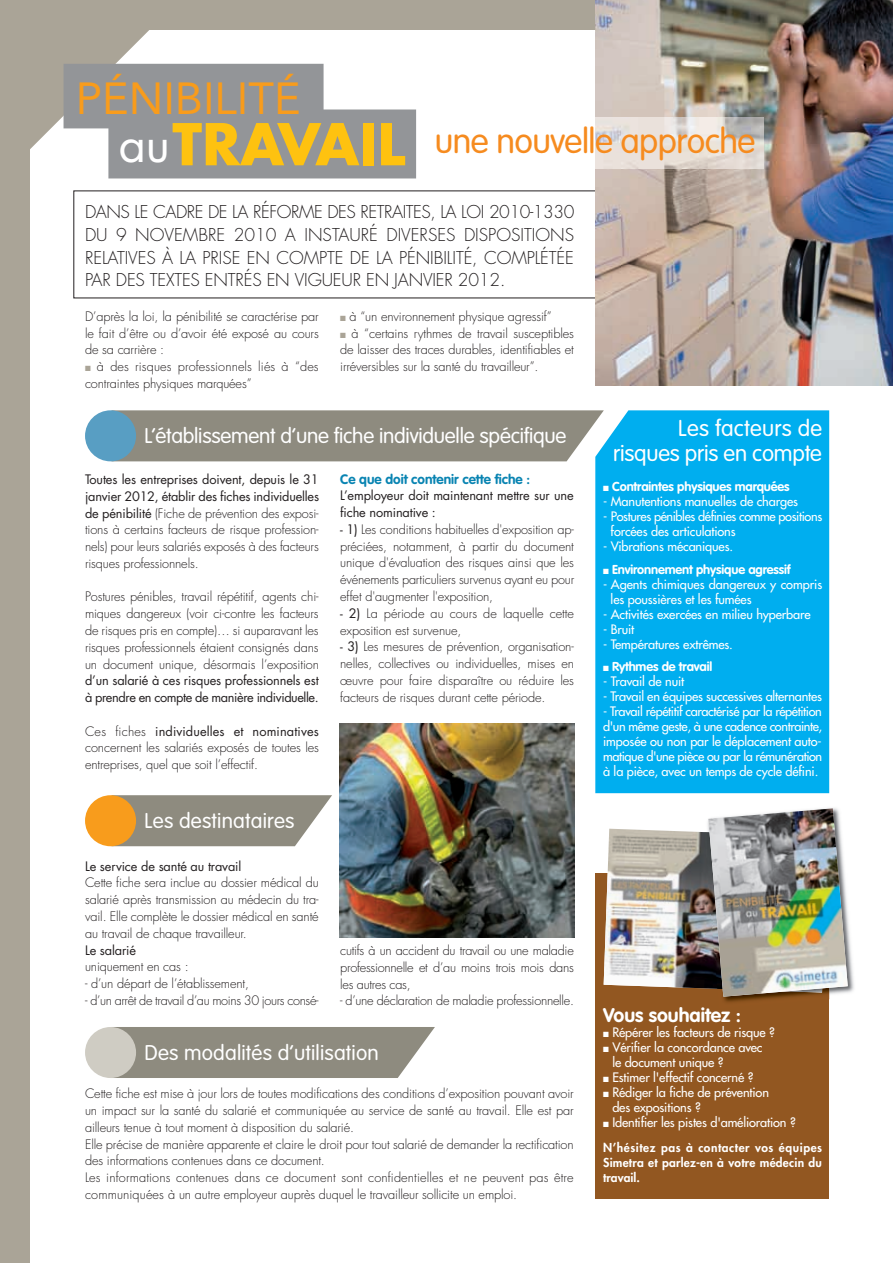
<style>
.page{position:relative;width:893px;height:1263px;background:#fff}
.page>*{position:absolute;margin:0;border:0;box-sizing:border-box;transform-origin:0 0}
.t1{font:44.55px "Avenir";color:#f89c1c}
.t2{font:300 34.5px "VAG Rounded";letter-spacing:-.015em;color:#f68b1f}
.t3{font:300 22.5px/25.5px "VAG Rounded";letter-spacing:-.01em;color:#fff;text-align:right}
.t4{font:300 21px "VAG Rounded";letter-spacing:-.01em;color:#fff}
.t5{font:300 21px "VAG Rounded";letter-spacing:.01em;color:#fff}
.t6{font:700 19.5px "VAG Rounded";color:#fff}
.t7{font:300 17.25px/22.6px "Futura";letter-spacing:-.01em;color:#231f20;text-align:justify}
.t8{font:700 13.5px "VAG Rounded";color:#0984b2}
.t9{font:300 12.75px/16.8px "Futura";letter-spacing:-.01em;color:#231f20;text-align:justify}
.t10{font:12.75px/15px "Futura";letter-spacing:-.01em;color:#fff}
.t11{font:12.75px/16.8px "Futura";letter-spacing:-.01em;color:#231f20}
.t12{font:700 12.75px "VAG Rounded";letter-spacing:-.01em;color:#fff}
.t13{font:12.75px/15px "Futura";letter-spacing:-.03em;color:#fff}
.t14{font:300 12.75px "Futura";letter-spacing:-.03em;color:#231f20}
.t15{font:800 12px/15px "Futura";letter-spacing:.015em;color:#fff;text-align:justify}
.s1{font-family:"Futura";font-weight:400;font-size:47.1px;color:#fff}
.s2{font-family:"Futura";font-weight:700;font-size:56.1px;color:#fec210}
.s3{color:#aaa497}
.s4{font-weight:400}
</style>
<div class="page">
<div style="left:595px;top:873px;width:234px;height:326px;background:#925721"></div>
<div style="left:0;top:0;width:659px;height:30px;background:#aaa497"></div>
<div style="left:116px;top:410px;width:479px;height:51px;background:#8e8b7f"></div>
<div style="left:85px;top:410px;width:51px;height:51px;background:#589ec3;border-radius:50%"></div>
<svg style="left:116px;top:795px;width:216px;height:51px;background:#98968b"></svg>
<div style="left:85px;top:795px;width:51px;height:51px;background:#f89c1c;border-radius:50%"></div>
<div style="left:595px;top:410px;width:234px;height:383px;background:#00aeef"></div>
<div style="left:116px;top:1027px;width:319px;height:51px;background:#8e8b7f"></div>
<div style="left:85px;top:1027px;width:51px;height:51px;background:#cfccc3;border-radius:50%"></div>
<svg style="left:30px;top:30px;width:386px;height:171px"></svg>
<img style="left:595px;top:0;width:298px;height:386px">
<img style="left:595px;top:117px;width:168px;height:51px">
<div style="left:0;top:0;width:30px;height:1263px;background:#aaa497"></div>
<img style="left:829px;top:918px;width:25px;height:81px">
<img style="left:723px;top:997px;width:64px;height:5px">
<img style="left:604px;top:822px;width:104px;height:167px">
<img style="left:708px;top:808px;width:140px;height:189px">
<img style="left:340px;top:724px;width:234px;height:213px">
<h1 class="t1" style="left:76px;top:80px;width:226px">PÉNIBILITÉ</h1>
<h2 class="t2" style="left:119px;top:126px;width:638px"><span class="s1">au</span><span class="s2">TRAVAIL</span> une nouvelle approche</h2>
<h3 class="t7" style="left:85px;top:202px;width:491px">DANS LE CADRE DE LA RÉFORME DES RETRAITES, LA LOI 2010-1330<br>DU 9 NOVEMBRE 2010 A INSTAURÉ DIVERSES DISPOSITIONS RELATIVES À LA PRISE EN COMPTE DE LA PÉNIBILITÉ, COMPLÉTÉE PAR DES TEXTES ENTRÉS EN VIGUEUR EN JANVIER 2012.</h3>
<p class="t9" style="left:85px;top:309px;width:235px">D’après la loi, la pénibilité se caractérise par le fait d’être ou d’avoir été exposé au cours de sa carrière :</p>
<p class="t9" style="left:85px;top:359px;width:235px"><span class="s3">■</span> à des risques professionnels liés à “des contraintes physiques marquées”</p>
<p class="t9" style="left:340px;top:309px;width:213px"><span class="s3">■</span> à “un environnement physique agressif”</p>
<p class="t9" style="left:340px;top:326px;width:235px"><span class="s3">■</span> à “certains rythmes de travail susceptibles de laisser des traces durables, identifiables et irréversibles sur la santé du travailleur”.</p>
<h3 class="t4" style="left:145px;top:427px;width:423px">L’établissement d’une fiche individuelle spécifique</h3>
<p class="t9" style="left:85px;top:472px;width:236px"><span class="s4">Toutes les entreprises doivent, depuis le 31 janvier 2012, établir des fiches individuelles de pénibilité</span> (Fiche de prévention des exposi&shy;tions à certains facteurs de risque profession&shy;nels) pour leurs salariés exposés à des facteurs risques professionnels.</p>
<p class="t9" style="left:85px;top:589px;width:235px">Postures pénibles, travail répétitif, agents chi&shy;miques dangereux (voir ci-contre les facteurs de risques pris en compte)… si auparavant les risques professionnels étaient consignés dans un document unique, désormais l’exposition</p>
<p class="t11" style="left:85px;top:673px;width:235px">d’un salarié à ces risques professionnels est à prendre en compte de manière individuelle.</p>
<p class="t9" style="left:85px;top:724px;width:236px">Ces fiches <span class="s4">individuelles et nominatives </span>concernent les salariés exposés de toutes les entreprises, quel que soit l’effectif.</p>
<p class="t8" style="left:340px;top:474px;width:191px">Ce que doit contenir cette fiche :</p>
<p class="t11" style="left:340px;top:488px;width:235px">L’employeur doit maintenant mettre sur une fiche nominative :</p>
<p class="t9" style="left:340px;top:522px;width:236px"><span class="s4">- 1)</span> Les conditions habituelles d'exposition ap&shy;préciées, notamment, à partir du document unique d'évaluation des risques ainsi que les événements particuliers survenus ayant eu pour effet d'augmenter l'exposition,</p>
<p class="t9" style="left:340px;top:606px;width:235px"><span class="s4">- 2)</span> La période au cours de laquelle cette exposition est survenue,</p>
<p class="t9" style="left:340px;top:639px;width:235px"><span class="s4">- 3)</span> Les mesures de prévention, organisation&shy;nelles, collectives ou individuelles, mises en œuvre pour faire disparaître ou réduire les facteurs de risques durant cette période.</p>
<h3 class="t5" style="left:145px;top:812px;width:151px">Les destinataires</h3>
<p class="t11" style="left:85px;top:859px;width:158px">Le service de santé au travail</p>
<p class="t9" style="left:85px;top:875px;width:235px">Cette fiche sera inclue au dossier médical du salarié après transmission au médecin du tra&shy;vail. Elle complète le dossier médical en santé au travail de chaque travailleur.</p>
<p class="t11" style="left:85px;top:942px;width:52px">Le salarié</p>
<p class="t9" style="left:85px;top:959px;width:105px">uniquement en cas :</p>
<p class="t9" style="left:85px;top:976px;width:165px">- d’un départ de l’établissement,</p>
<p class="t14" style="left:85px;top:994px;width:235px">- d’un arrêt de travail d’au moins 30 jours consé-</p>
<p class="t9" style="left:340px;top:943px;width:235px">cutifs à un accident du travail ou une maladie professionnelle et d’au moins trois mois dans les autres cas,</p>
<p class="t9" style="left:340px;top:993px;width:235px">- d’une déclaration de maladie professionnelle.</p>
<h3 class="t5" style="left:145px;top:1043px;width:236px">Des modalités d’utilisation</h3>
<p class="t9" style="left:85px;top:1086px;width:490px;text-align:left">Cette fiche est mise à jour lors de toutes modifications des conditions d’exposition pouvant avoir un impact sur la santé du salarié et communiquée au service de santé au travail. Elle est par ailleurs tenue à tout moment à disposition du salarié.<br>Elle précise de manière apparente et claire le droit pour tout salarié de demander la rectification des informations contenues dans ce document.<br>Les informations contenues dans ce document sont confidentielles et ne peuvent pas être communiquées à un autre employeur auprès duquel le travailleur sollicite un emploi.</p>
<h3 class="t3" style="left:613px;top:417px;width:210px">Les facteurs de risques pris en compte</h3>
<p class="t12" style="left:603px;top:481px;width:188px">■ Contraintes physiques marquées</p>
<p class="t10" style="left:603px;top:495px;width:196px">- Manutentions manuelles de charges</p>
<p class="t13" style="left:611px;top:510px;width:213px;text-indent:-7px">- Postures pénibles définies comme positions forcées des articulations</p>
<p class="t10" style="left:603px;top:540px;width:131px">- Vibrations mécaniques.</p>
<p class="t12" style="left:603px;top:564px;width:189px">■ Environnement physique agressif</p>
<p class="t10" style="left:611px;top:577px;width:213px;text-indent:-7px">- Agents chimiques dangereux y compris les poussières et les fumées</p>
<p class="t10" style="left:603px;top:607px;width:209px">- Activités exercées en milieu hyperbare</p>
<p class="t10" style="left:603px;top:622px;width:33px">- Bruit</p>
<p class="t10" style="left:603px;top:637px;width:131px">- Températures extrêmes.</p>
<p class="t12" style="left:603px;top:661px;width:111px">■ Rythmes de travail</p>
<p class="t10" style="left:603px;top:675px;width:83px">- Travail de nuit</p>
<p class="t10" style="left:603px;top:690px;width:220px">- Travail en équipes successives alternantes</p>
<p class="t10" style="left:603px;top:705px;width:221px;text-align:justify">- Travail répétitif caractérisé par la répétition d'un même geste, à une cadence contrainte, imposée ou non par le déplacement auto&shy;matique d'une pièce ou par la rémunération à la pièce, avec un temps de cycle défini.</p>
<h3 class="t6" style="left:603px;top:1007px;width:139px">Vous souhaitez :</h3>
<p class="t10" style="left:603px;top:1025px;width:173px">■ Répérer les facteurs de risque ?</p>
<p class="t10" style="left:612px;top:1040px;width:152px;text-indent:-9px">■ Vérifier la concordance avec le document unique ?</p>
<p class="t10" style="left:603px;top:1070px;width:152px">■ Estimer l'effectif concerné ?</p>
<p class="t10" style="left:612px;top:1085px;width:158px;text-indent:-9px">■ Rédiger la fiche de prévention des expositions ?</p>
<p class="t10" style="left:603px;top:1115px;width:194px">■ Identifier les pistes d'amélioration ?</p>
<p class="t15" style="left:603px;top:1141px;width:221px">N’hésitez pas à contacter vos équipes Simetra et parlez-en à votre médecin du travail.</p>
</div>
